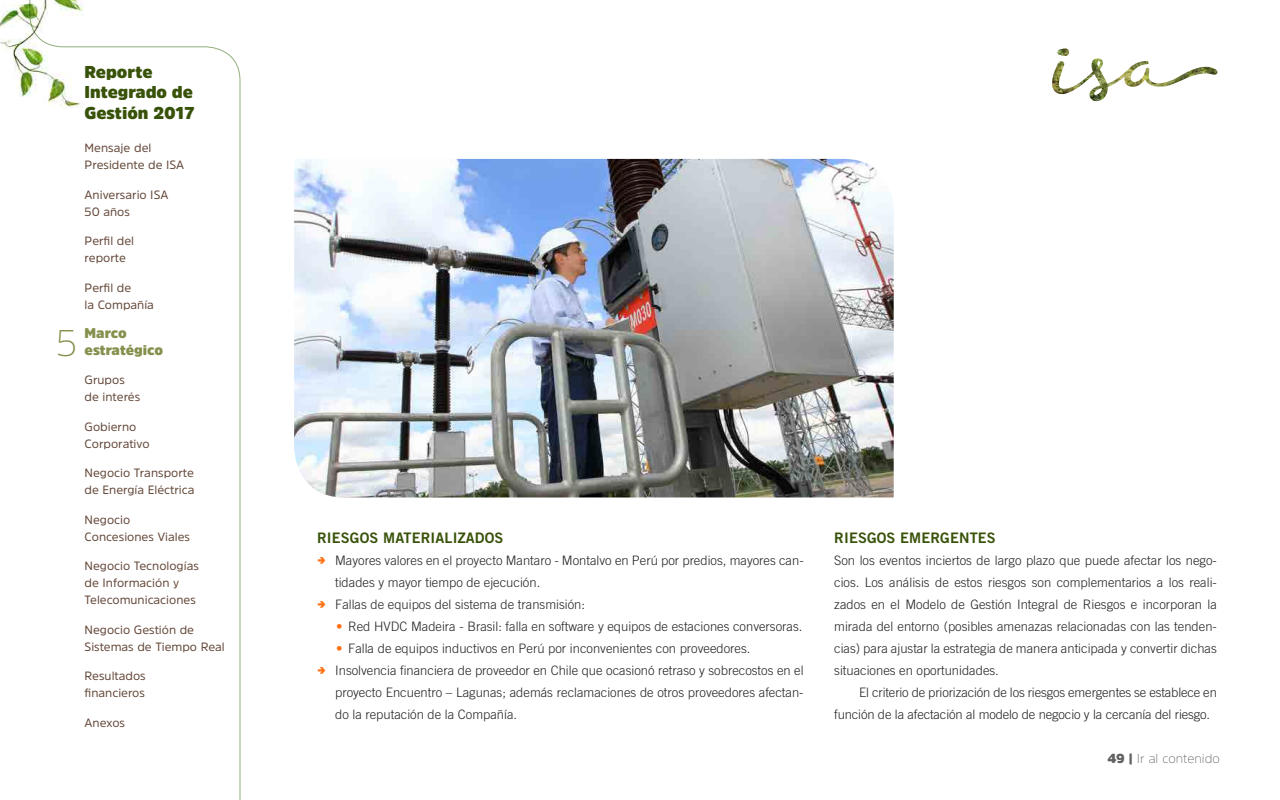
<style>
.page{position:relative;width:1280px;height:800px;background:#fff}
.page>*{position:absolute;margin:0;border:0;box-sizing:border-box;transform-origin:0 0}
.t1{font:200 37.1px "Amsi Pro";color:#85904d}
.t2{font:900 17px/20.4px "Amsi Pro";color:#385209}
.t3{font:14.5px "Trade Gothic Bold Two";letter-spacing:.01em;color:#385209}
.t4{font:900 14px/17px "Amsi Pro";color:#85904d}
.t5{font:300 13px/22px "Trade Gothic";color:#222}
.t6{font:200 13px "Amsi Pro";color:#606060}
.t7{font:12px/17px "Amsi Pro";color:#604334}
.s1{font-family:"Trade Gothic Bold Two";font-weight:400;color:#ff7112}
.s2{font-weight:900}
</style>
<div class="page">
<img style="left:294px;top:159px;width:600px;height:338px">
<svg style="left:107px;top:46px;width:134px;height:754px"></svg>
<img style="left:0;top:0;width:107px;height:108px">
<img style="left:1052px;top:48px;width:165px;height:54px">
<h2 class="t2" style="left:84px;top:62px;width:112px">Reporte<br>Integrado de<br>Gestión 2017</h2>
<h1 class="t1" style="left:56px;top:317px;width:23px">5</h1>
<p class="t7" style="left:85px;top:139px;width:101px">Mensaje del<br>Presidente de ISA</p>
<p class="t7" style="left:85px;top:186px;width:85px">Aniversario ISA<br>50 años</p>
<p class="t7" style="left:85px;top:232px;width:51px">Perfil del reporte</p>
<p class="t7" style="left:85px;top:279px;width:71px">Perfil de<br>la Compañía</p>
<p class="t4" style="left:85px;top:324px;width:80px">Marco estratégico</p>
<p class="t7" style="left:85px;top:371px;width:57px">Grupos de interés</p>
<p class="t7" style="left:85px;top:418px;width:67px">Gobierno<br>Corporativo</p>
<p class="t7" style="left:85px;top:464px;width:111px">Negocio Transporte de Energía Eléctrica</p>
<p class="t7" style="left:85px;top:511px;width:107px">Negocio<br>Concesiones Viales</p>
<p class="t7" style="left:85px;top:557px;width:116px">Negocio Tecnologías de Información y<br>Telecomunicaciones</p>
<p class="t7" style="left:85px;top:621px;width:142px">Negocio Gestión de<br>Sistemas de Tiempo Real</p>
<p class="t7" style="left:85px;top:667px;width:63px">Resultados financieros</p>
<p class="t7" style="left:85px;top:714px;width:42px">Anexos</p>
<p class="t3" style="left:317px;top:529px;width:188px">RIESGOS MATERIALIZADOS</p>
<p class="t5" style="left:335px;top:549px;width:470px">Mayores valores en el proyecto Mantaro - Montalvo en Perú por predios, mayores can&shy;tidades y mayor tiempo de ejecución.<br>Fallas de equipos del sistema de transmisión:</p>
<p class="t5" style="left:336px;top:615px;width:468px"><span class="s1">•</span> Red HVDC Madeira - Brasil: falla en software y equipos de estaciones conversoras.</p>
<p class="t5" style="left:335px;top:637px;width:470px"><span class="s1">•</span> Falla de equipos inductivos en Perú por inconvenientes con proveedores.<br>Insolvencia financiera de proveedor en Chile que ocasionó retraso y sobrecostos en el proyecto Encuentro – Lagunas; además reclamaciones de otros proveedores afectan&shy;do la reputación de la Compañía.</p>
<p class="t3" style="left:834px;top:529px;width:163px">RIESGOS EMERGENTES</p>
<p class="t5" style="left:834px;top:549px;width:384px;text-align:justify">Son los eventos inciertos de largo plazo que puede afectar los nego&shy;cios. Los análisis de estos riesgos son complementarios a los reali&shy;zados en el Modelo de Gestión Integral de Riesgos e incorporan la mirada del entorno (posibles amenazas relacionadas con las tenden&shy;cias) para ajustar la estrategia de manera anticipada y convertir dichas situaciones en oportunidades.</p>
<p class="t5" style="left:834px;top:681px;width:384px;text-indent:25px">El criterio de priorización de los riesgos emergentes se establece en función de la afectación al modelo de negocio y la cercanía del riesgo.</p>
<p class="t6" style="left:1107px;top:749px;width:114px"><span class="s2">49 |</span> Ir al contenido</p>
</div>
